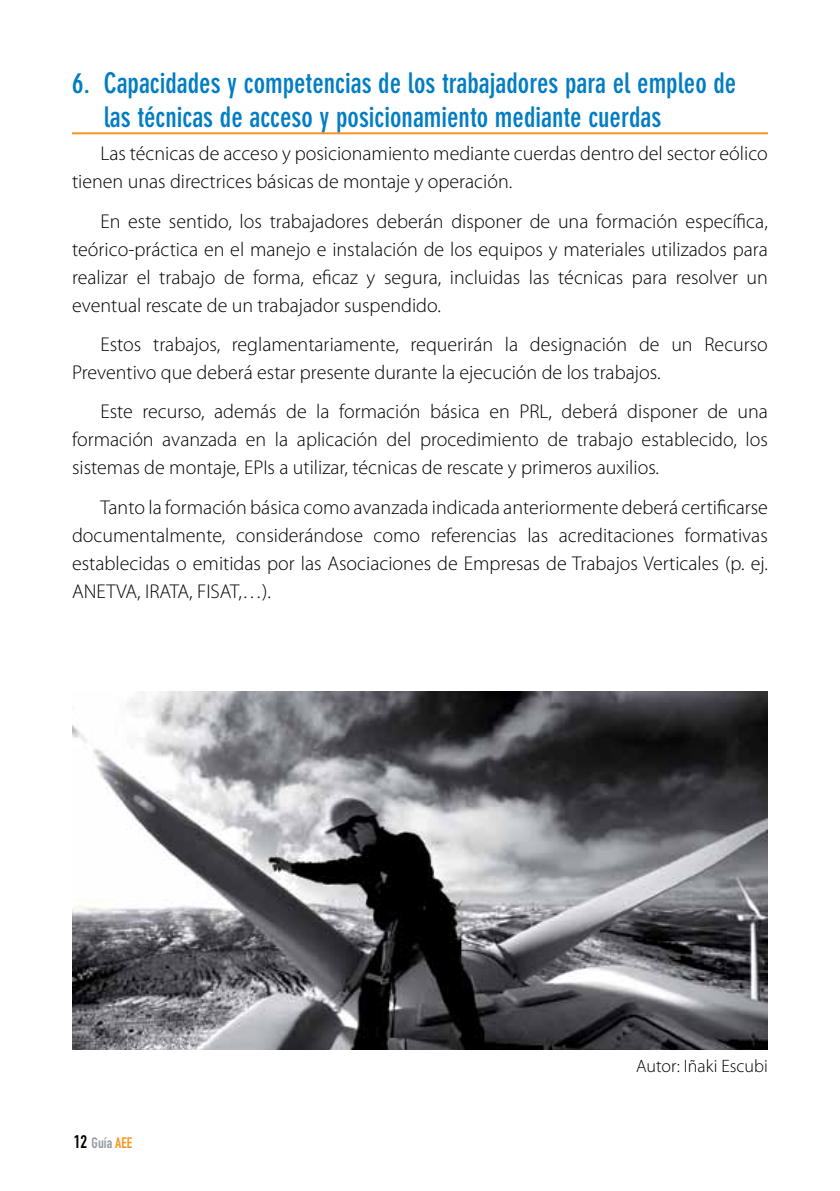
<style>
.page{position:relative;width:840px;height:1191px;background:#fff}
.page>*{position:absolute;margin:0;border:0;box-sizing:border-box;transform-origin:0 0}
.t1{font:700 condensed 28px/33.6px "DIN Neuzeit Grotesk";color:#007dc3}
.t2{font:300 20px/28px "Myriad Pro";color:#000;text-align:justify}
.t3{font:300 18px "Myriad Pro";color:#000}
.t4{font:15px "DIN Engschrift";color:#949ca1}
.s1{font-size:18px;color:#000}
.s2{color:#f7941e}
</style>
<div class="page">
<hr style="left:72px;top:132px;width:695px;height:2px;background:#f7941e">
<img style="left:72px;top:692px;width:695px;height:357px">
<h1 class="t1" style="left:104px;top:67px;width:633px;text-indent:-32px">6. Capacidades y competencias de los trabajadores para el empleo de las técnicas de acceso y posicionamiento mediante cuerdas</h1>
<p class="t2" style="left:72px;top:140px;width:697px;text-indent:28px">Las técnicas de acceso y posicionamiento mediante cuerdas dentro del sector eólico tienen unas directrices básicas de montaje y operación.</p>
<p class="t2" style="left:72px;top:207px;width:697px;text-indent:28px">En este sentido, los trabajadores deberán disponer de una formación específica, teórico-práctica en el manejo e instalación de los equipos y materiales utilizados para realizar el trabajo de forma, eficaz y segura, incluidas las técnicas para resolver un eventual rescate de un trabajador suspendido.</p>
<p class="t2" style="left:72px;top:331px;width:697px;text-indent:28px">Estos trabajos, reglamentariamente, requerirán la designación de un Recurso<br>Preventivo que deberá estar presente durante la ejecución de los trabajos.</p>
<p class="t2" style="left:72px;top:398px;width:697px;text-indent:28px">Este recurso, además de la formación básica en PRL, deberá disponer de una formación avanzada en la aplicación del procedimiento de trabajo establecido, los sistemas de montaje, EPIs a utilizar, técnicas de rescate y primeros auxilios.</p>
<p class="t2" style="left:72px;top:493px;width:697px;text-indent:28px">Tanto la formación básica como avanzada indicada anteriormente deberá certificarse documentalmente, considerándose como referencias las acreditaciones formativas establecidas o emitidas por las Asociaciones de Empresas de Trabajos Verticales (p. ej.<br>ANETVA, IRATA, FISAT,…).</p>
<p class="t4" style="left:74px;top:1133px;width:60px"><span class="s1">12</span> Guía <span class="s2">AEE</span></p>
<p class="t3" style="left:635px;top:1056px;width:133px">Autor: Iñaki Escubi</p>
</div>
